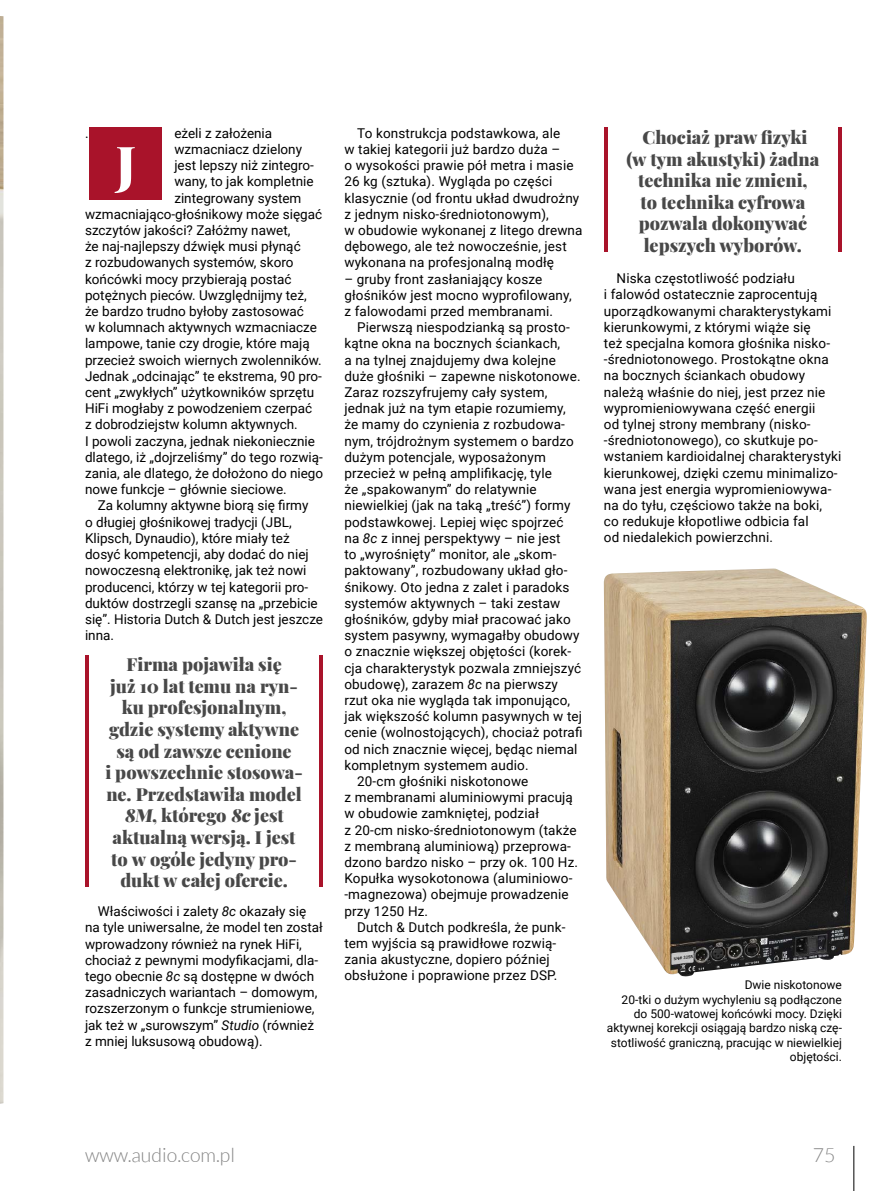
<style>
.page{position:relative;width:893px;height:1191px;background:#fff}
.page>*{position:absolute;margin:0;border:0;box-sizing:border-box;transform-origin:0 0}
.t1{font:900 51.15px "Playfair Display";color:#fff}
.t2{font:300 19.5px "Lato";color:#858585}
.t3{font:900 18px/21.6px "Playfair Display";color:#484848;text-align:center}
.t4{font:13.5px/16.2px "Roboto";letter-spacing:.01em;color:#000}
.t5{font:12px/14.4px "Roboto";color:#000;text-align:right}
.s1{font-style:italic}
</style>
<div class="page">
<hr style="left:854px;top:1145px;width:1px;height:46px;background:#000">
<div style="left:89px;top:128px;width:73px;height:72px;background:#a9132a"></div>
<img style="left:604px;top:568px;width:263px;height:408px">
<img style="left:0;top:16px;width:3px;height:1087px">
<hr style="left:85px;top:655px;width:4px;height:231px;background:#a9132a">
<hr style="left:319px;top:655px;width:4px;height:231px;background:#a9132a">
<hr style="left:604px;top:128px;width:4px;height:124px;background:#a9132a">
<hr style="left:838px;top:128px;width:4px;height:124px;background:#a9132a">
<p class="t4" style="left:85px;top:124px;width:5px">.</p>
<p class="t4" style="left:174px;top:124px;width:99px">eżeli z założenia</p>
<p class="t4" style="left:174px;top:140px;width:129px">wzmacniacz dzielony</p>
<p class="t4" style="left:174px;top:157px;width:141px">jest lepszy niż zintegro-</p>
<p class="t4" style="left:174px;top:173px;width:141px">wany, to jak kompletnie</p>
<p class="t4" style="left:174px;top:189px;width:129px">zintegrowany system</p>
<p class="t4" style="left:85px;top:205px;width:239px">wzmacniająco-głośnikowy może sięgać</p>
<p class="t4" style="left:85px;top:221px;width:207px">szczytów jakości? Załóżmy nawet,</p>
<p class="t4" style="left:85px;top:238px;width:217px">że naj-najlepszy dźwięk musi płynąć</p>
<p class="t4" style="left:85px;top:254px;width:210px">z rozbudowanych systemów, skoro</p>
<p class="t4" style="left:85px;top:270px;width:208px">końcówki mocy przybierają postać</p>
<p class="t4" style="left:85px;top:286px;width:223px">potężnych pieców. Uwzględnijmy też,</p>
<p class="t4" style="left:85px;top:302px;width:220px">że bardzo trudno byłoby zastosować</p>
<p class="t4" style="left:85px;top:319px;width:233px">w kolumnach aktywnych wzmacniacze</p>
<p class="t4" style="left:85px;top:335px;width:226px">lampowe, tanie czy drogie, które mają</p>
<p class="t4" style="left:85px;top:351px;width:238px">przecież swoich wiernych zwolenników.</p>
<p class="t4" style="left:85px;top:367px;width:238px">Jednak „odcinając” te ekstrema, 90 pro-</p>
<p class="t4" style="left:85px;top:383px;width:231px">cent „zwykłych” użytkowników sprzętu</p>
<p class="t4" style="left:85px;top:400px;width:229px">HiFi mogłaby z powodzeniem czerpać</p>
<p class="t4" style="left:85px;top:416px;width:214px">z dobrodziejstw kolumn aktywnych.</p>
<p class="t4" style="left:85px;top:432px;width:231px">I powoli zaczyna, jednak niekoniecznie</p>
<p class="t4" style="left:85px;top:448px;width:239px">dlatego, iż „dojrzeliśmy” do tego rozwią-</p>
<p class="t4" style="left:85px;top:464px;width:240px">zania, ale dlatego, że dołożono do niego</p>
<p class="t4" style="left:85px;top:481px;width:203px">nowe funkcje – głównie sieciowe.</p>
<p class="t4" style="left:98px;top:497px;width:212px">Za kolumny aktywne biorą się firmy</p>
<p class="t4" style="left:85px;top:513px;width:208px">o długiej głośnikowej tradycji (JBL,</p>
<p class="t4" style="left:85px;top:529px;width:206px">Klipsch, Dynaudio), które miały też</p>
<p class="t4" style="left:85px;top:545px;width:225px">dosyć kompetencji, aby dodać do niej</p>
<p class="t4" style="left:85px;top:562px;width:223px">nowoczesną elektronikę, jak też nowi</p>
<p class="t4" style="left:85px;top:578px;width:225px">producenci, którzy w tej kategorii pro-</p>
<p class="t4" style="left:85px;top:594px;width:234px">duktów dostrzegli szansę na „przebicie</p>
<p class="t4" style="left:85px;top:610px;width:240px">się”. Historia Dutch &amp; Dutch jest jeszcze</p>
<p class="t4" style="left:85px;top:626px;width:31px">inna.</p>
<h3 class="t3" style="left:105px;top:652px;width:199px">Firma pojawiła się<br>już 10 lat temu na ryn&shy;ku profesjonalnym, gdzie systemy aktywne są od zawsze cenione<br>i powszechnie stosowa&shy;ne. Przedstawiła model<br>8M, którego 8c jest aktualną wersją. I jest to w ogóle jedyny pro&shy;dukt w całej ofercie.</h3>
<p class="t4" style="left:85px;top:902px;width:239px;text-indent:13px">Właściwości i zalety <span class="s1">8c</span> okazały się na tyle uniwersalne, że model ten został wprowadzony również na rynek HiFi, chociaż z pewnymi modyfikacjami, dla&shy;tego obecnie <span class="s1">8c</span> są dostępne w dwóch zasadniczych wariantach – domowym, rozszerzonym o funkcje strumieniowe, jak też w „surowszym” <span class="s1">Studio</span> (również z mniej luksusową obudową).</p>
<h1 class="t1" style="left:116px;top:124px;width:21px">J</h1>
<p class="t4" style="left:344px;top:124px;width:240px;text-indent:13px">To konstrukcja podstawkowa, ale<br>w takiej kategorii już bardzo duża –<br>o wysokości prawie pół metra i masie 26 kg (sztuka). Wygląda po części klasycznie (od frontu układ dwudrożny z jednym nisko-średniotonowym),<br>w obudowie wykonanej z litego drewna dębowego, ale też nowocześnie, jest wykonana na profesjonalną modłę</p>
<p class="t4" style="left:344px;top:270px;width:229px">– gruby front zasłaniający kosze głośników jest mocno wyprofilowany, z falowodami przed membranami.</p>
<p class="t4" style="left:357px;top:319px;width:214px">Pierwszą niespodzianką są prosto-</p>
<p class="t4" style="left:344px;top:335px;width:217px">kątne okna na bocznych ściankach,</p>
<p class="t4" style="left:344px;top:351px;width:213px">a na tylnej znajdujemy dwa kolejne</p>
<p class="t4" style="left:344px;top:367px;width:238px">duże głośniki – zapewne niskotonowe.</p>
<p class="t4" style="left:344px;top:383px;width:204px">Zaraz rozszyfrujemy cały system,</p>
<p class="t4" style="left:344px;top:400px;width:223px">jednak już na tym etapie rozumiemy,</p>
<p class="t4" style="left:344px;top:416px;width:222px">że mamy do czynienia z rozbudowa-</p>
<p class="t4" style="left:344px;top:432px;width:231px">nym, trójdrożnym systemem o bardzo</p>
<p class="t4" style="left:344px;top:448px;width:203px">dużym potencjale, wyposażonym</p>
<p class="t4" style="left:344px;top:464px;width:209px">przecież w pełną amplifikację, tyle</p>
<p class="t4" style="left:344px;top:481px;width:194px">że „spakowanym” do relatywnie</p>
<p class="t4" style="left:344px;top:497px;width:228px">niewielkiej (jak na taką „treść”) formy</p>
<p class="t4" style="left:344px;top:513px;width:220px">podstawkowej. Lepiej więc spojrzeć</p>
<p class="t4" style="left:344px;top:529px;width:218px">na <span class="s1">8c</span> z innej perspektywy – nie jest</p>
<p class="t4" style="left:344px;top:545px;width:213px">to „wyrośnięty” monitor, ale „skom-</p>
<p class="t4" style="left:344px;top:562px;width:225px">paktowany”, rozbudowany układ gło-</p>
<p class="t4" style="left:344px;top:578px;width:227px">śnikowy. Oto jedna z zalet i paradoks</p>
<p class="t4" style="left:344px;top:594px;width:217px">systemów aktywnych – taki zestaw</p>
<p class="t4" style="left:344px;top:610px;width:228px">głośników, gdyby miał pracować jako</p>
<p class="t4" style="left:344px;top:626px;width:236px">system pasywny, wymagałby obudowy</p>
<p class="t4" style="left:344px;top:643px;width:228px">o znacznie większej objętości (korek-</p>
<p class="t4" style="left:344px;top:659px;width:238px">cja charakterystyk pozwala zmniejszyć</p>
<p class="t4" style="left:344px;top:675px;width:215px">obudowę), zarazem <span class="s1">8c</span> na pierwszy</p>
<p class="t4" style="left:344px;top:691px;width:227px">rzut oka nie wygląda tak imponująco,</p>
<p class="t4" style="left:344px;top:707px;width:239px">jak większość kolumn pasywnych w tej</p>
<p class="t4" style="left:344px;top:724px;width:240px">cenie (wolnostojących), chociaż potrafi</p>
<p class="t4" style="left:344px;top:740px;width:235px">od nich znacznie więcej, będąc niemal</p>
<p class="t4" style="left:344px;top:756px;width:186px">kompletnym systemem audio.</p>
<p class="t4" style="left:357px;top:772px;width:173px">20-cm głośniki niskotonowe</p>
<p class="t4" style="left:344px;top:788px;width:230px">z membranami aluminiowymi pracują</p>
<p class="t4" style="left:344px;top:805px;width:196px">w obudowie zamkniętej, podział</p>
<p class="t4" style="left:344px;top:821px;width:234px">z 20-cm nisko-średniotonowym (także</p>
<p class="t4" style="left:344px;top:837px;width:228px">z membraną aluminiową) przeprowa-</p>
<p class="t4" style="left:344px;top:853px;width:235px">dzono bardzo nisko – przy ok. 100 Hz.</p>
<p class="t4" style="left:344px;top:869px;width:229px">Kopułka wysokotonowa (aluminiowo-</p>
<p class="t4" style="left:344px;top:886px;width:226px">-magnezowa) obejmuje prowadzenie</p>
<p class="t4" style="left:344px;top:902px;width:85px">przy 1250 Hz.</p>
<p class="t4" style="left:357px;top:918px;width:210px">Dutch &amp; Dutch podkreśla, że punk-</p>
<p class="t4" style="left:344px;top:934px;width:213px">tem wyjścia są prawidłowe rozwią-</p>
<p class="t4" style="left:344px;top:950px;width:207px">zania akustyczne, dopiero później</p>
<p class="t4" style="left:344px;top:967px;width:214px">obsłużone i poprawione przez DSP.</p>
<h3 class="t3" style="left:626px;top:125px;width:194px">Chociaż praw fizyki<br>(w tym akustyki) żadna technika nie zmieni,<br>to technika cyfrowa pozwala dokonywać lepszych wyborów.</h3>
<p class="t4" style="left:604px;top:270px;width:239px;text-indent:13px">Niska częstotliwość podziału<br>i falowód ostatecznie zaprocentują uporządkowanymi charakterystykami kierunkowymi, z którymi wiąże się<br>też specjalna komora głośnika nisko--średniotonowego. Prostokątne okna na bocznych ściankach obudowy należą właśnie do niej, jest przez nie wypromieniowywana część energii<br>od tylnej strony membrany (nisko--średniotonowego), co skutkuje po&shy;wstaniem kardioidalnej charakterystyki kierunkowej, dzięki czemu minimalizo&shy;wana jest energia wypromieniowywa&shy;na do tyłu, częściowo także na boki,<br>co redukuje kłopotliwe odbicia fal<br>od niedalekich powierzchni.</p>
<p class="t5" style="left:607px;top:977px;width:237px">Dwie niskotonowe<br>20-tki o dużym wychyleniu są podłączone do 500-watowej końcówki mocy. Dzięki aktywnej korekcji osiągają bardzo niską czę&shy;stotliwość graniczną, pracując w niewielkiej objętości.</p>
<h2 class="t2" style="left:85px;top:1144px;width:151px">www.audio.com.pl</h2>
<h2 class="t2" style="left:813px;top:1144px;width:24px">75</h2>
</div>
